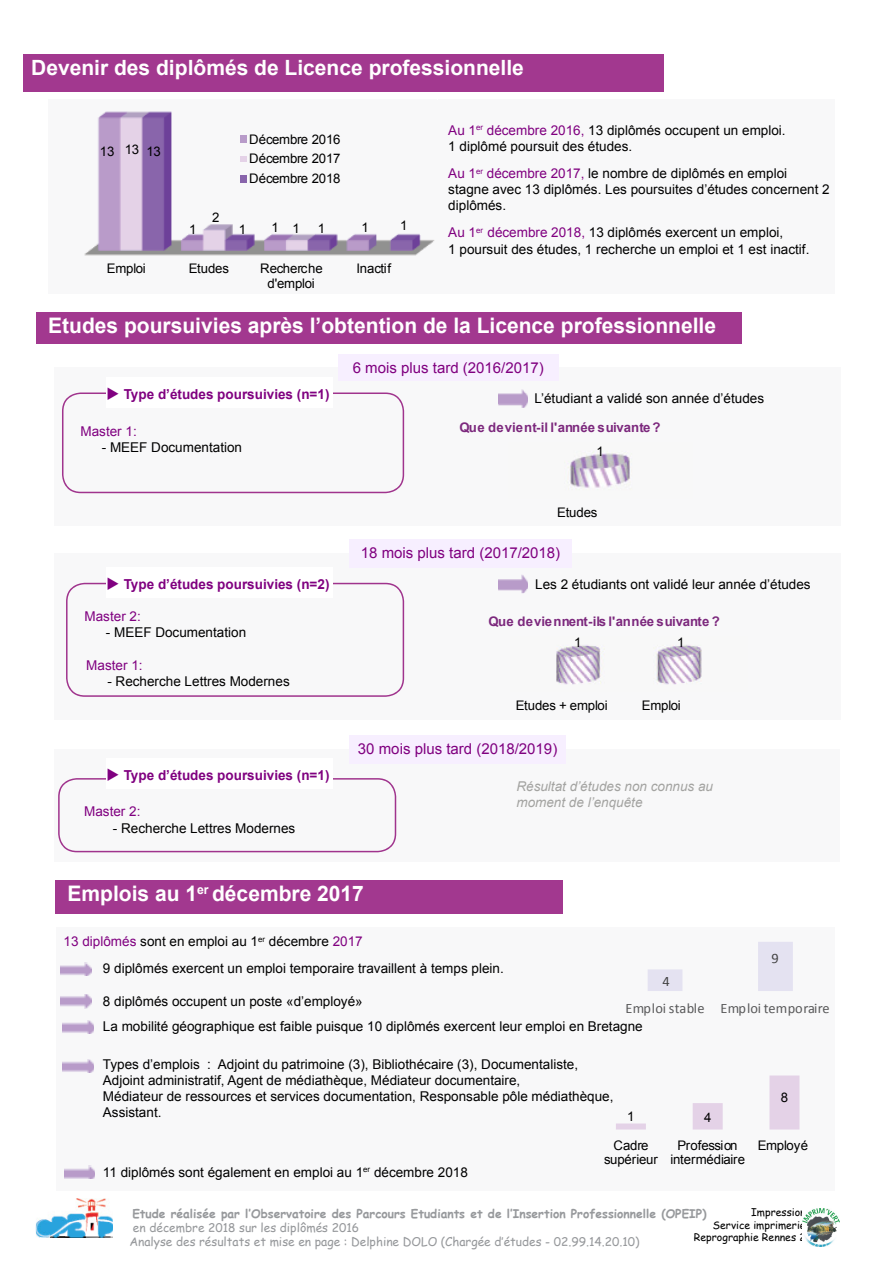
<style>
.page{position:relative;width:893px;height:1263px;background:#fff}
.page>*{position:absolute;margin:0;border:0;box-sizing:border-box;transform-origin:0 0}
.t1{font:700 21.45px "Arial";color:#fff}
.t2{font:700 21px "Arial";color:#fff}
.t3{font:15px "Arial";color:#800080}
.t4{font:14.4px "Calibri";letter-spacing:.005em;color:#59595a}
.t5{font:14.4px "Calibri";color:#414141}
.t6{font:700 13.8px "Arial";color:#800080}
.t7{font:13.5px/16.2px "Arial";color:#000}
.t8{font:italic 13.5px/16.2px "Arial";color:#a3a3a1}
.t9{font:13.5px "Arial";color:#800080}
.t10{font:13.2px/14.7px "Arial";letter-spacing:-.01em;color:#000;text-align:center}
.t11{font:700 13.2px "Arial";letter-spacing:-.005em;color:#7c287d}
.t12{font:12px/14.4px "Comic Sans MS";color:#97999c}
.t13{font:700 12px "Comic Sans MS";color:#97999c}
.t14{font:10.5px/12.6px "Comic Sans MS";color:#000;text-align:right}
.s1{color:#800080}
</style>
<div class="page">
<img style="left:36px;top:1198px;width:77px;height:39px">
<img style="left:50px;top:1218px;width:63px;height:1px">
<img style="left:50px;top:1222px;width:63px;height:13px">
<img style="left:50px;top:1237px;width:63px;height:1px">
<img style="left:802px;top:1208px;width:37px;height:39px">
<div style="left:23px;top:54px;width:640px;height:38px;background:#a2388f"></div>
<div style="left:48px;top:99px;width:422px;height:194px;background:#f8f8f9"></div>
<div style="left:448px;top:99px;width:387px;height:194px;background:#f8f8f9"></div>
<div style="left:36px;top:312px;width:705px;height:32px;background:#a2388f"></div>
<div style="left:54px;top:367px;width:786px;height:159px;background:#f8f8f9"></div>
<div style="left:338px;top:354px;width:220px;height:26px;background:#f7efff"></div>
<div style="left:106px;top:377px;width:226px;height:31px;background:#fff"></div>
<svg style="left:62px;top:392px;width:342px;height:101px"></svg>
<div style="left:54px;top:553px;width:786px;height:166px;background:#f8f8f9"></div>
<div style="left:54px;top:749px;width:785px;height:113px;background:#f8f8f9"></div>
<div style="left:349px;top:539px;width:222px;height:28px;background:#f7efff"></div>
<div style="left:349px;top:735px;width:216px;height:29px;background:#f7efff"></div>
<div style="left:55px;top:880px;width:507px;height:34px;background:#a2388f"></div>
<div style="left:56px;top:927px;width:779px;height:264px;background:#f8f8f9"></div>
<div style="left:106px;top:567px;width:226px;height:31px;background:#fff"></div>
<svg style="left:66px;top:582px;width:338px;height:115px"></svg>
<img style="left:498px;top:575px;width:29px;height:18px">
<img style="left:498px;top:579px;width:29px;height:10px">
<img style="left:498px;top:389px;width:29px;height:19px">
<img style="left:498px;top:393px;width:29px;height:10px">
<img style="left:64px;top:1166px;width:31px;height:13px">
<img style="left:63px;top:1059px;width:30px;height:13px">
<img style="left:63px;top:1021px;width:30px;height:12px">
<img style="left:60px;top:994px;width:31px;height:15px">
<img style="left:60px;top:963px;width:31px;height:12px">
<img style="left:84px;top:111px;width:351px;height:145px">
<div style="left:240px;top:135px;width:6px;height:8px;background:#b89bc9"></div>
<svg style="left:240px;top:156px;width:6px;height:6px"></svg>
<div style="left:240px;top:175px;width:6px;height:7px;background:#8864ab"></div>
<div style="left:106px;top:758px;width:226px;height:31px;background:#fff"></div>
<svg style="left:58px;top:778px;width:338px;height:74px"></svg>
<img style="left:568px;top:451px;width:62px;height:39px">
<img style="left:556px;top:645px;width:146px;height:40px">
<svg style="left:648px;top:942px;width:144px;height:49px"></svg>
<svg style="left:616px;top:1076px;width:183px;height:54px"></svg>
<h2 class="t2" style="left:31px;top:60px;width:494px">Devenir des diplômés de Licence professionnelle</h2>
<p class="t10" style="left:100px;top:145px;width:16px">13</p>
<p class="t10" style="left:125px;top:143px;width:16px">13</p>
<p class="t10" style="left:146px;top:145px;width:16px">13</p>
<p class="t10" style="left:249px;top:130px;width:93px;line-height:19.6px;text-align:justify">Décembre 2016<br>Décembre 2017<br>Décembre 2018</p>
<p class="t10" style="left:212px;top:211px;width:9px">2</p>
<p class="t10" style="left:239px;top:223px;width:9px">1</p>
<p class="t10" style="left:318px;top:222px;width:9px">1</p>
<p class="t10" style="left:400px;top:219px;width:9px">1</p>
<p class="t10" style="left:189px;top:223px;width:9px">1</p>
<p class="t10" style="left:271px;top:222px;width:9px">1</p>
<p class="t10" style="left:361px;top:222px;width:9px">1</p>
<p class="t10" style="left:292px;top:222px;width:9px">1</p>
<p class="t10" style="left:107px;top:262px;width:40px">Emploi</p>
<p class="t10" style="left:189px;top:262px;width:42px">Etudes</p>
<p class="t10" style="left:260px;top:262px;width:64px">Recherche d'emploi</p>
<p class="t10" style="left:356px;top:262px;width:36px">Inactif</p>
<p class="t7" style="left:448px;top:123px;width:339px"><span class="s1">Au 1</span><sup>er</sup> <span class="s1">décembre 2016,</span> 13 diplômés occupent un emploi.<br>1 diplômé poursuit des études.</p>
<p class="t7" style="left:448px;top:166px;width:383px"><span class="s1">Au 1</span><sup>er</sup> <span class="s1">décembre 2017,</span> le nombre de diplômés en emploi stagne avec 13 diplômés. Les poursuites d’études concernent 2 diplômés.</p>
<p class="t7" style="left:448px;top:226px;width:362px"><span class="s1">Au 1</span><sup>er</sup> <span class="s1">décembre 2018,</span> 13 diplômés exercent un emploi,<br>1 poursuit des études, 1 recherche un emploi et 1 est inactif.</p>
<h1 class="t1" style="left:48px;top:318px;width:669px">Etudes poursuivies après l’obtention de la Licence professionnelle</h1>
<p class="t3" style="left:353px;top:362px;width:192px">6 mois plus tard (2016/2017)</p>
<p class="t6" style="left:106px;top:389px;width:225px">◆ Type d’études poursuivies (n=1)</p>
<p class="t9" style="left:80px;top:426px;width:58px">Master 1:</p>
<p class="t7" style="left:102px;top:441px;width:142px">- MEEF Documentation</p>
<p class="t6" style="left:106px;top:579px;width:225px">◆ Type d’études poursuivies (n=2)</p>
<p class="t9" style="left:85px;top:611px;width:58px">Master 2:</p>
<p class="t7" style="left:106px;top:626px;width:142px">- MEEF Documentation</p>
<p class="t9" style="left:86px;top:660px;width:58px">Master 1:</p>
<p class="t7" style="left:107px;top:674px;width:184px">- Recherche Lettres Modernes</p>
<p class="t6" style="left:106px;top:770px;width:225px">◆ Type d’études poursuivies (n=1)</p>
<p class="t9" style="left:84px;top:807px;width:58px">Master 2:</p>
<p class="t7" style="left:113px;top:821px;width:184px">- Recherche Lettres Modernes</p>
<p class="t7" style="left:534px;top:391px;width:231px">L’étudiant a validé son année d’études</p>
<p class="t11" style="left:459px;top:423px;width:203px">Que devient-il l'année suivante ?</p>
<p class="t10" style="left:596px;top:446px;width:9px">1</p>
<p class="t10" style="left:557px;top:506px;width:42px">Etudes</p>
<p class="t3" style="left:361px;top:547px;width:201px">18 mois plus tard (2017/2018)</p>
<p class="t7" style="left:535px;top:577px;width:277px">Les 2 étudiants ont validé leur année d’études</p>
<p class="t11" style="left:488px;top:616px;width:233px">Que deviennent-ils l'année suivante ?</p>
<p class="t10" style="left:574px;top:636px;width:9px">1</p>
<p class="t10" style="left:677px;top:636px;width:9px">1</p>
<p class="t10" style="left:516px;top:700px;width:93px">Etudes + emploi</p>
<p class="t10" style="left:642px;top:700px;width:40px">Emploi</p>
<p class="t3" style="left:358px;top:743px;width:201px">30 mois plus tard (2018/2019)</p>
<p class="t8" style="left:516px;top:780px;width:198px">Résultat d’études non connus au moment de l’enquête</p>
<h1 class="t1" style="left:68px;top:886px;width:298px">Emplois au 1<sup>er</sup> décembre 2017</h1>
<p class="t7" style="left:103px;top:929px;width:402px;line-height:27px;text-indent:-39px"><span class="s1">13 diplômés</span> sont en emploi au 1<sup>er</sup> décembre <span class="s1">2017<br></span>9 diplômés exercent un emploi temporaire travaillent à temps plein.</p>
<p class="t7" style="left:103px;top:990px;width:541px;line-height:25.2px">8 diplômés occupent un poste «d’employé»<br>La mobilité géographique est faible puisque 10 diplômés exercent leur emploi en Bretagne</p>
<p class="t7" style="left:103px;top:1057px;width:512px">Types d’emplois : Adjoint du patrimoine (3), Bibliothécaire (3), Documentaliste, Adjoint administratif, Agent de médiathèque, Médiateur documentaire,<br>Médiateur de ressources et services documentation, Responsable pôle médiathèque, Assistant.</p>
<p class="t5" style="left:771px;top:953px;width:9px">9</p>
<p class="t5" style="left:662px;top:977px;width:9px">4</p>
<p class="t4" style="left:625px;top:1003px;width:206px">Emploi stable Emploi temporaire</p>
<p class="t10" style="left:780px;top:1091px;width:9px">8</p>
<p class="t10" style="left:627px;top:1111px;width:9px">1</p>
<p class="t10" style="left:704px;top:1111px;width:9px">4</p>
<p class="t7" style="left:103px;top:1165px;width:366px">11 diplômés sont également en emploi au 1<sup>er</sup> décembre 2018</p>
<p class="t10" style="left:604px;top:1139px;width:55px">Cadre supérieur</p>
<p class="t10" style="left:670px;top:1139px;width:76px">Profession intermédiaire</p>
<p class="t10" style="left:757px;top:1139px;width:52px">Employé</p>
<p class="t13" style="left:132px;top:1208px;width:575px">Etude réalisée par l‛Observatoire des Parcours Etudiants et de l‛Insertion Professionnelle (OPEIP)</p>
<p class="t12" style="left:129px;top:1222px;width:511px">en décembre 2018 sur les diplômés 2016<br>Analyse des résultats et mise en page : Delphine DOLO (Chargée d‛études - 02.99.14.20.10)</p>
<p class="t14" style="left:694px;top:1207px;width:113px">Impression<br>Service imprimerie<br>Reprographie Rennes 2</p>
</div>
